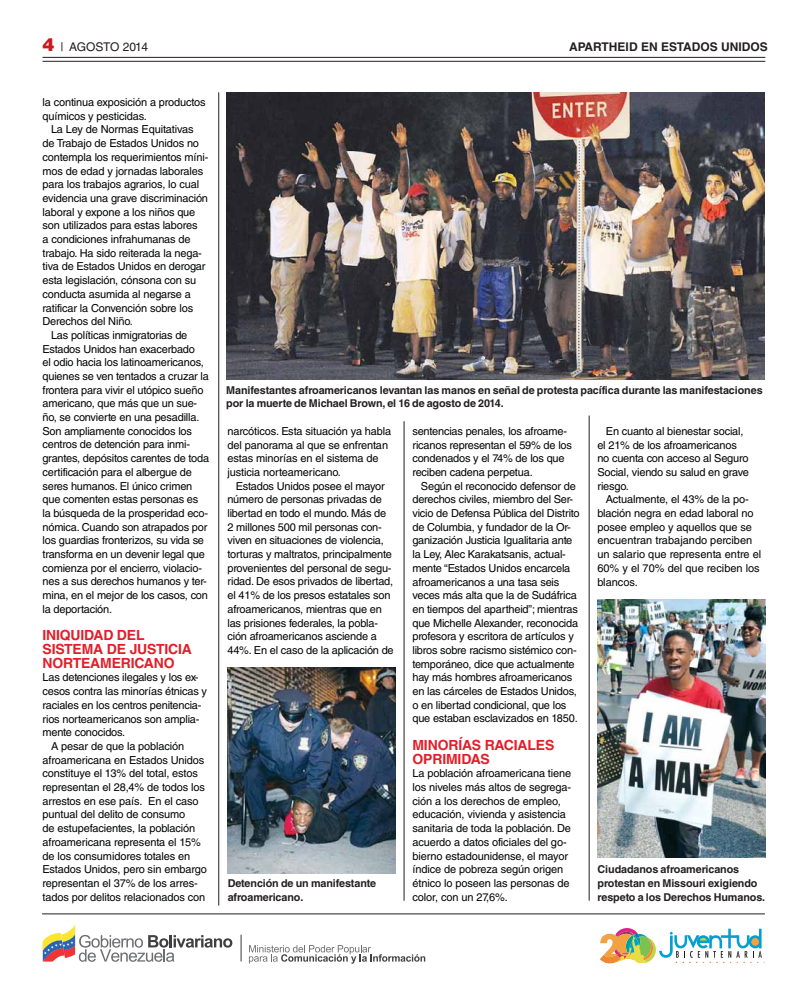
<style>
.page{position:relative;width:808px;height:1006px;background:#fff}
.page>*{position:absolute;margin:0;border:0;box-sizing:border-box;transform-origin:0 0}
.t1{font:700 14px/13.7px "Helvetica LT Std";letter-spacing:-.015em;color:#e21e29}
.t2{font:700 12px "Helvetica LT Std";color:#231f20}
.t3{font:12px "Helvetica LT Std";letter-spacing:-.025em;color:#231f20}
.t4{font:11px/13.7px "Helvetica LT Std";letter-spacing:-.02em;color:#010202}
.t5{font:700 10.8px/13.7px "Helvetica LT Std";letter-spacing:-.01em;color:#231f20}
.s1{font-weight:900;font-size:18px;color:#ce171e}
</style>
<div class="page">
<hr style="left:43px;top:61px;width:722px;height:1px;background:#231f20">
<hr style="left:43px;top:57px;width:722px;height:1px;background:#231f20">
<hr style="left:219px;top:92px;width:1px;height:814px;background:#231f20">
<hr style="left:404px;top:421px;width:1px;height:480px;background:#231f20">
<hr style="left:589px;top:416px;width:1px;height:485px;background:#231f20">
<hr style="left:42px;top:913px;width:723px;height:1px;background:#231f20">
<svg style="left:249px;top:945px;width:176px;height:19px"></svg>
<svg style="left:241px;top:935px;width:1px;height:26px"></svg>
<svg style="left:43px;top:925px;width:189px;height:37px"></svg>
<svg style="left:600px;top:928px;width:165px;height:36px"></svg>
<img style="left:227px;top:92px;width:538px;height:287px">
<img style="left:228px;top:668px;width:167px;height:205px">
<img style="left:598px;top:599px;width:167px;height:259px">
<p class="t3" style="left:43px;top:42px;width:107px"><span class="s1">4</span> | AGOSTO 2014</p>
<p class="t2" style="left:569px;top:42px;width:200px">APARTHEID EN ESTADOS UNIDOS</p>
<p class="t4" style="left:43px;top:96px;width:165px">la continua exposición a productos químicos y pesticidas.</p>
<p class="t4" style="left:51px;top:124px;width:144px">La Ley de Normas Equitativas</p>
<p class="t4" style="left:43px;top:137px;width:158px">de Trabajo de Estados Unidos no</p>
<p class="t4" style="left:43px;top:151px;width:167px">contempla los requerimientos míni-</p>
<p class="t4" style="left:43px;top:165px;width:162px">mos de edad y jornadas laborales</p>
<p class="t4" style="left:43px;top:178px;width:158px">para los trabajos agrarios, lo cual</p>
<p class="t4" style="left:43px;top:192px;width:167px">evidencia una grave discriminación</p>
<p class="t4" style="left:43px;top:206px;width:154px">laboral y expone a los niños que</p>
<p class="t4" style="left:43px;top:219px;width:157px">son utilizados para estas labores</p>
<p class="t4" style="left:43px;top:233px;width:150px">a condiciones infrahumanas de</p>
<p class="t4" style="left:43px;top:247px;width:161px">trabajo. Ha sido reiterada la nega-</p>
<p class="t4" style="left:43px;top:261px;width:165px">tiva de Estados Unidos en derogar</p>
<p class="t4" style="left:43px;top:274px;width:155px">esta legislación, cónsona con su</p>
<p class="t4" style="left:43px;top:288px;width:150px">conducta asumida al negarse a</p>
<p class="t4" style="left:43px;top:302px;width:152px">ratificar la Convención sobre los</p>
<p class="t4" style="left:43px;top:315px;width:92px">Derechos del Niño.</p>
<p class="t4" style="left:51px;top:329px;width:138px">Las políticas inmigratorias de</p>
<p class="t4" style="left:43px;top:343px;width:154px">Estados Unidos han exacerbado</p>
<p class="t4" style="left:43px;top:356px;width:163px">el odio hacia los latinoamericanos,</p>
<p class="t4" style="left:43px;top:370px;width:168px">quienes se ven tentados a cruzar la</p>
<p class="t4" style="left:43px;top:384px;width:162px">frontera para vivir el utópico sueño</p>
<p class="t4" style="left:43px;top:398px;width:156px">americano, que más que un sue-</p>
<p class="t4" style="left:43px;top:411px;width:158px">ño, se convierte en una pesadilla.</p>
<p class="t4" style="left:43px;top:425px;width:151px">Son ampliamente conocidos los</p>
<p class="t4" style="left:43px;top:439px;width:149px">centros de detención para inmi-</p>
<p class="t4" style="left:43px;top:452px;width:168px">grantes, depósitos carentes de toda</p>
<p class="t4" style="left:43px;top:466px;width:151px">certificación para el albergue de</p>
<p class="t4" style="left:43px;top:480px;width:151px">seres humanos. El único crimen</p>
<p class="t4" style="left:43px;top:493px;width:157px">que comenten estas personas es</p>
<p class="t4" style="left:43px;top:507px;width:167px">la búsqueda de la prosperidad eco-</p>
<p class="t4" style="left:43px;top:521px;width:166px">nómica. Cuando son atrapados por</p>
<p class="t4" style="left:43px;top:534px;width:163px">los guardias fronterizos, su vida se</p>
<p class="t4" style="left:43px;top:548px;width:164px">transforma en un devenir legal que</p>
<p class="t4" style="left:43px;top:562px;width:161px">comienza por el encierro, violacio-</p>
<p class="t4" style="left:43px;top:576px;width:166px">nes a sus derechos humanos y ter-</p>
<p class="t4" style="left:43px;top:589px;width:167px">mina, en el mejor de los casos, con</p>
<p class="t4" style="left:43px;top:603px;width:71px">la deportación.</p>
<p class="t1" style="left:43px;top:630px;width:151px">INIQUIDAD DEL<br>SISTEMA DE JUSTICIA<br>NORTEAMERICANO</p>
<p class="t4" style="left:43px;top:672px;width:158px">Las detenciones ilegales y los ex-</p>
<p class="t4" style="left:43px;top:685px;width:166px">cesos contra las minorías étnicas y</p>
<p class="t4" style="left:43px;top:699px;width:161px">raciales en los centros penitencia-</p>
<p class="t4" style="left:43px;top:713px;width:159px">rios norteamericanos son amplia-</p>
<p class="t4" style="left:43px;top:726px;width:84px">mente conocidos.</p>
<p class="t4" style="left:51px;top:740px;width:135px">A pesar de que la población</p>
<p class="t4" style="left:43px;top:754px;width:163px">afroamericana en Estados Unidos</p>
<p class="t4" style="left:43px;top:767px;width:157px">constituye el 13% del total, estos</p>
<p class="t4" style="left:43px;top:781px;width:164px">representan el 28,4% de todos los</p>
<p class="t4" style="left:43px;top:795px;width:158px">arrestos en ese país. En el caso</p>
<p class="t4" style="left:43px;top:809px;width:144px">puntual del delito de consumo</p>
<p class="t4" style="left:43px;top:822px;width:154px">de estupefacientes, la población</p>
<p class="t4" style="left:43px;top:836px;width:160px">afroamericana representa el 15%</p>
<p class="t4" style="left:43px;top:850px;width:149px">de los consumidores totales en</p>
<p class="t4" style="left:43px;top:863px;width:166px">Estados Unidos, pero sin embargo</p>
<p class="t4" style="left:43px;top:877px;width:157px">representan el 37% de los arres-</p>
<p class="t4" style="left:43px;top:891px;width:164px">tados por delitos relacionados con</p>
<p class="t5" style="left:226px;top:384px;width:538px">Manifestantes afroamericanos levantan las manos en señal de protesta pacífica durante las manifestaciones por la muerte de Michael Brown, el 16 de agosto de 2014.</p>
<p class="t4" style="left:227px;top:425px;width:165px">narcóticos. Esta situación ya habla del panorama al que se enfrentan estas minorías en el sistema de justicia norteamericano.</p>
<p class="t4" style="left:227px;top:480px;width:168px;text-indent:9px">Estados Unidos posee el mayor número de personas privadas de libertad en todo el mundo. Más de 2 millones 500 mil personas con&shy;viven en situaciones de violencia, torturas y maltratos, principalmente provenientes del personal de segu&shy;ridad. De esos privados de libertad, el 41% de los presos estatales son afroamericanos, mientras que en las prisiones federales, la pobla&shy;ción afroamericanos asciende a 44%. En el caso de la aplicación de</p>
<p class="t5" style="left:228px;top:877px;width:150px">Detención de un manifestante afroamericano.</p>
<p class="t4" style="left:412px;top:425px;width:161px">sentencias penales, los afroame&shy;ricanos representan el 59% de los condenados y el 74% de los que reciben cadena perpetua.</p>
<p class="t4" style="left:412px;top:480px;width:169px;text-indent:9px">Según el reconocido defensor de derechos civiles, miembro del Ser&shy;vicio de Defensa Pública del Distrito de Columbia, y fundador de la Or&shy;ganización Justicia Igualitaria ante la Ley, Alec Karakatsanis, actual&shy;mente “Estados Unidos encarcela afroamericanos a una tasa seis veces más alta que la de Sudáfrica en tiempos del apartheid”; mientras que Michelle Alexander, reconocida profesora y escritora de artículos y libros sobre racismo sistémico con&shy;temporáneo, dice que actualmente hay más hombres afroamericanos en las cárceles de Estados Unidos, o en libertad condicional, que los que estaban esclavizados en 1850.</p>
<p class="t1" style="left:412px;top:739px;width:144px">MINORÍAS RACIALES<br>OPRIMIDAS</p>
<p class="t4" style="left:412px;top:768px;width:160px">La población afroamericana tiene los niveles más altos de segrega&shy;ción a los derechos de empleo, educación, vivienda y asistencia sanitaria de toda la población. De acuerdo a datos oficiales del go&shy;bierno estadounidense, el mayor índice de pobreza según origen étnico lo poseen las personas de color, con un 27,6%.</p>
<p class="t4" style="left:597px;top:425px;width:153px;text-indent:9px">En cuanto al bienestar social, el 21% de los afroamericanos no cuenta con acceso al Seguro<br>Social, viendo su salud en grave riesgo.</p>
<p class="t4" style="left:597px;top:493px;width:165px;text-indent:9px">Actualmente, el 43% de la po&shy;blación negra en edad laboral no posee empleo y aquellos que se encuentran trabajando perciben un salario que representa entre el<br>60% y el 70% del que reciben los blancos.</p>
<p class="t5" style="left:598px;top:864px;width:169px">Ciudadanos afroamericanos protestan en Missouri exigiendo respeto a los Derechos Humanos.</p>
</div>
